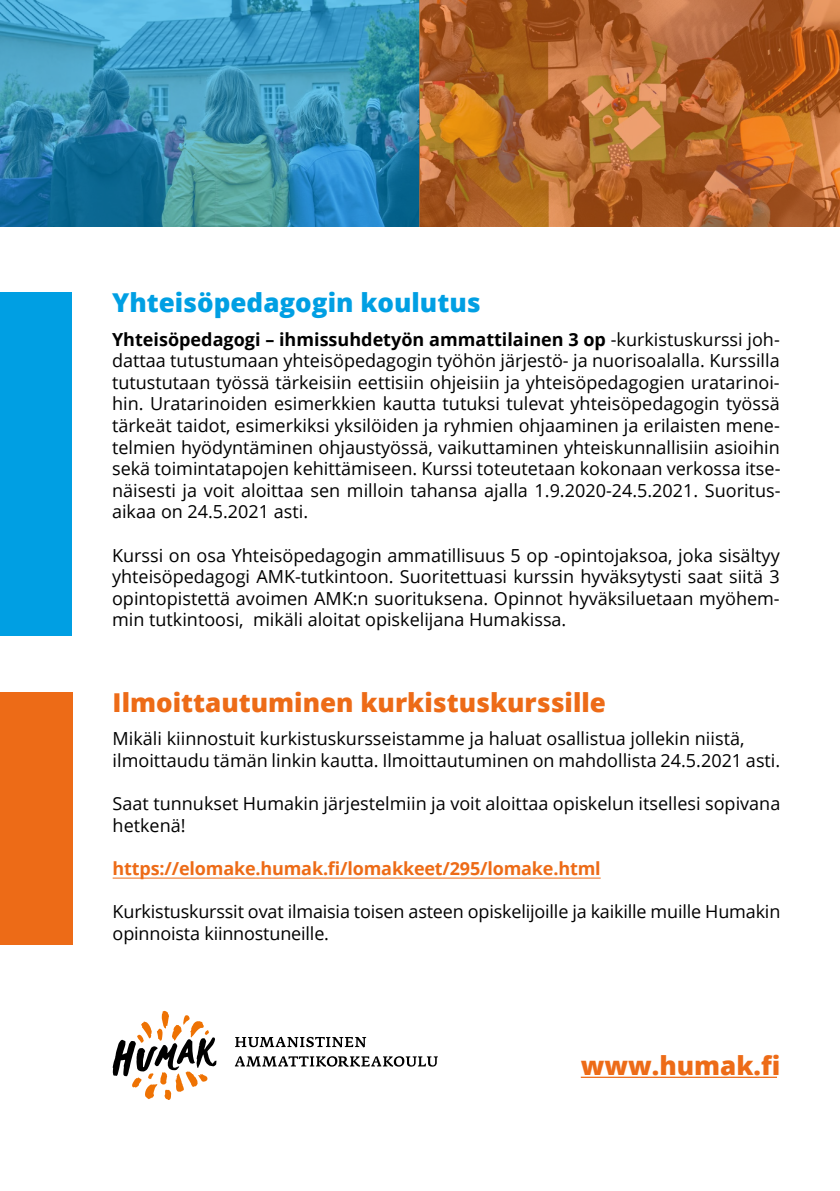
<style>
.page{position:relative;width:840px;height:1191px;background:#fff}
.page>*{position:absolute;margin:0;border:0;box-sizing:border-box;transform-origin:0 0}
.t1{font:800 26px "Open Sans";color:#ed6b17}
.t2{font:800 26px "Open Sans";color:#009fe3}
.t3{font:18px/21.6px "Open Sans";color:#000}
.t4{font:700 18px "Open Sans";letter-spacing:-.01em;color:#ed6b17}
.s1{font-weight:700}
</style>
<div class="page">
<div style="left:0;top:292px;width:71px;height:343px;background:#009fe3"></div>
<svg style="left:0;top:0;width:419px;height:227px;background:#3790b4"></svg>
<div style="left:0;top:692px;width:72px;height:252px;background:#ed6b17"></div>
<hr style="left:113px;top:877px;width:487px;height:1px;background:#ed6b17">
<svg style="left:419px;top:0;width:420px;height:227px;background:#b2652b"></svg>
<hr style="left:580px;top:1076px;width:196px;height:2px;background:#ed6b17">
<svg style="left:113px;top:1010px;width:103px;height:90px"></svg>
<svg style="left:235px;top:1036px;width:131px;height:11px"></svg>
<svg style="left:235px;top:1056px;width:202px;height:10px"></svg>
<h1 class="t2" style="left:112px;top:283px;width:370px">Yhteisöpedagogin koulutus</h1>
<p class="t3" style="left:112px;top:328px;width:669px;text-align:justify"><span class="s1">Yhteisöpedagogi – ihmissuhdetyön ammattilainen 3 op</span> -kurkistuskurssi joh&shy;dattaa tutustumaan yhteisöpedagogin työhön järjestö- ja nuorisoalalla. Kurssilla tutustutaan työssä tärkeisiin eettisiin ohjeisiin ja yhteisöpedagogien uratarinoi&shy;hin. Uratarinoiden esimerkkien kautta tutuksi tulevat yhteisöpedagogin työssä tärkeät taidot, esimerkiksi yksilöiden ja ryhmien ohjaaminen ja erilaisten mene&shy;telmien hyödyntäminen ohjaustyössä, vaikuttaminen yhteiskunnallisiin asioihin sekä toimintatapojen kehittämiseen. Kurssi toteutetaan kokonaan verkossa itse&shy;näisesti ja voit aloittaa sen milloin tahansa ajalla 1.9.2020-24.5.2021. Suoritus&shy;aikaa on 24.5.2021 asti.</p>
<p class="t3" style="left:112px;top:544px;width:668px;text-align:justify">Kurssi on osa Yhteisöpedagogin ammatillisuus 5 op -opintojaksoa, joka sisältyy yhteisöpedagogi AMK-tutkintoon. Suoritettuasi kurssin hyväksytysti saat siitä 3 opintopistettä avoimen AMK:n suorituksena. Opinnot hyväksiluetaan myöhem&shy;min tutkintoosi, mikäli aloitat opiskelijana Humakissa.</p>
<h1 class="t1" style="left:113px;top:682px;width:494px">Ilmoittautuminen kurkistuskurssille</h1>
<p class="t3" style="left:113px;top:727px;width:668px">Mikäli kiinnostuit kurkistuskursseistamme ja haluat osallistua jollekin niistä, ilmoittaudu tämän linkin kautta. Ilmoittautuminen on mahdollista 24.5.2021 asti.</p>
<p class="t3" style="left:113px;top:792px;width:668px">Saat tunnukset Humakin järjestelmiin ja voit aloittaa opiskelun itsellesi sopivana hetkenä!</p>
<p class="t4" style="left:113px;top:856px;width:489px">https://elomake.humak.fi/lomakkeet/295/lomake.html</p>
<p class="t3" style="left:113px;top:900px;width:669px">Kurkistuskurssit ovat ilmaisia toisen asteen opiskelijoille ja kaikille muille Humakin opinnoista kiinnostuneille.</p>
<h1 class="t1" style="left:580px;top:1046px;width:201px">www.humak.fi</h1>
</div>
